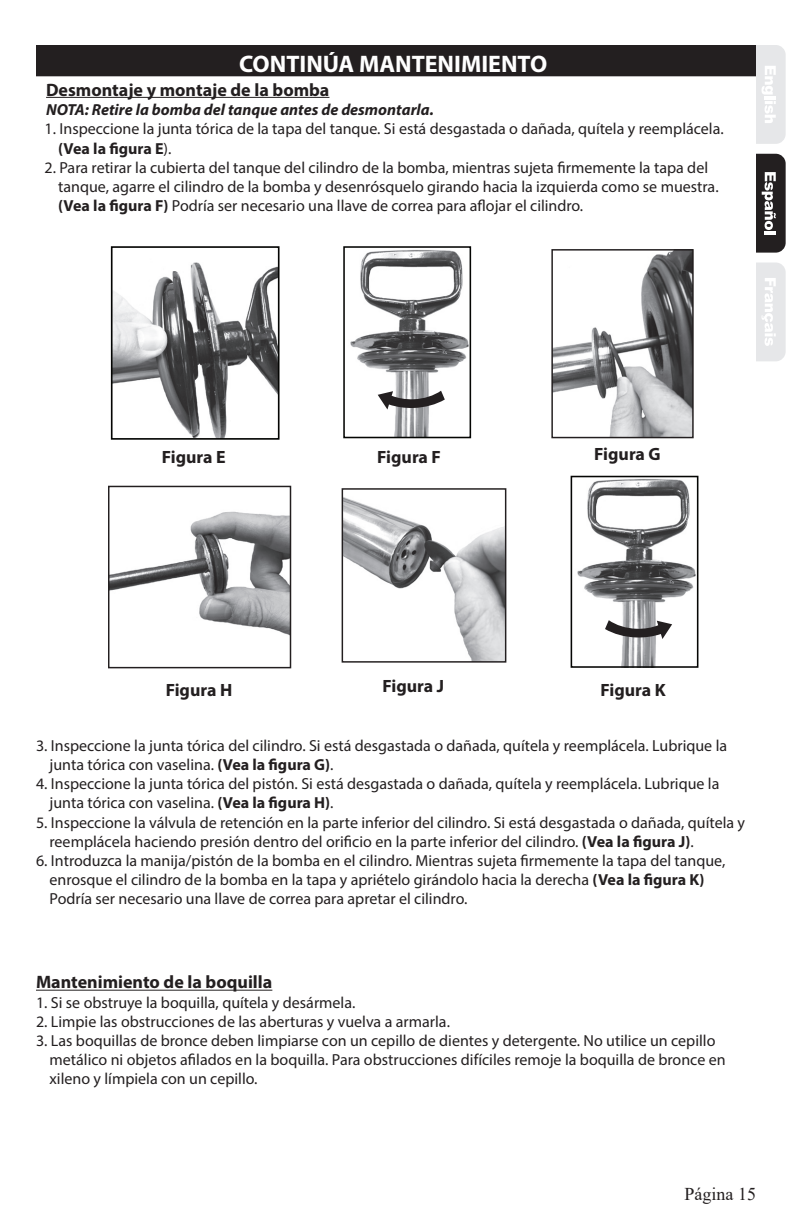
<style>
.page{position:relative;width:792px;height:1224px;background:#fff}
.page>*{position:absolute;margin:0;border:0;box-sizing:border-box;transform-origin:0 0}
.t1{font:700 24px "Myriad Pro";color:#fff}
.t2{font:700 18px "Myriad Pro";color:#231f20}
.t3{font:18px "Times New Roman";color:#231f20}
.t4{font:700 17.8px "Myriad Pro";color:#231f20}
.t5{font:16px/19.2px "Myriad Pro";color:#231f20}
.t6{font:italic 700 16px "Myriad Pro";color:#231f20}
.s1{font-weight:700}
</style>
<div class="page">
<hr style="left:46px;top:97px;width:283px;height:1px;background:#231f20">
<hr style="left:36px;top:990px;width:236px;height:1px;background:#231f20">
<div style="left:37px;top:46px;width:718px;height:30px;background:#231f20"></div>
<div style="left:36px;top:45px;width:720px;height:31px;border:1px solid #231f20"></div>
<img style="left:114px;top:262px;width:163px;height:175px">
<div style="left:111px;top:246px;width:169px;height:194px;border:2px solid #040503"></div>
<img style="left:350px;top:250px;width:118px;height:185px">
<div style="left:343px;top:246px;width:128px;height:192px;border:2px solid #040503"></div>
<svg style="left:378px;top:391px;width:67px;height:19px"></svg>
<img style="left:553px;top:251px;width:139px;height:185px">
<div style="left:551px;top:249px;width:143px;height:189px;border:1px solid #231f20"></div>
<img style="left:344px;top:497px;width:160px;height:164px">
<div style="left:342px;top:488px;width:164px;height:175px;border:1px solid #231f20"></div>
<img style="left:577px;top:479px;width:118px;height:186px">
<div style="left:571px;top:476px;width:127px;height:192px;border:2px solid #040503"></div>
<svg style="left:605px;top:620px;width:67px;height:19px"></svg>
<img style="left:110px;top:511px;width:179px;height:124px">
<div style="left:108px;top:486px;width:183px;height:182px;border:1px solid #231f20"></div>
<svg style="left:756px;top:263px;width:30px;height:98px"></svg>
<svg style="left:756px;top:154px;width:30px;height:99px;background:#474344"></svg>
<svg style="left:756px;top:45px;width:30px;height:99px"></svg>
<h1 class="t1" style="left:239px;top:48px;width:310px">CONTINÚA MANTENIMIENTO</h1>
<p class="t2" style="left:46px;top:78px;width:285px">Desmontaje y montaje de la bomba</p>
<p class="t6" style="left:46px;top:99px;width:389px">NOTA: Retire la bomba del tanque antes de desmontarla.</p>
<p class="t5" style="left:58px;top:119px;width:667px;text-indent:-14px">1. Inspeccione la junta tórica de la tapa del tanque. Si está desgastada o dañada, quítela y reemplácela. <span class="s1">(Vea la figura E</span>).</p>
<p class="t5" style="left:58px;top:158px;width:662px;text-indent:-14px">2. Para retirar la cubierta del tanque del cilindro de la bomba, mientras sujeta firmemente la tapa del tanque, agarre el cilindro de la bomba y desenrósquelo girando hacia la izquierda como se muestra. <span class="s1">(Vea la figura F)</span> Podría ser necesario una llave de correa para aflojar el cilindro.</p>
<p class="t4" style="left:162px;top:446px;width:65px">Figura E</p>
<p class="t4" style="left:377px;top:446px;width:65px">Figura F</p>
<p class="t4" style="left:594px;top:443px;width:68px">Figura G</p>
<p class="t4" style="left:166px;top:678px;width:68px">Figura H</p>
<p class="t4" style="left:382px;top:674px;width:63px">Figura J</p>
<p class="t4" style="left:601px;top:678px;width:67px">Figura K</p>
<p class="t5" style="left:50px;top:736px;width:679px;text-indent:-14px">3. Inspeccione la junta tórica del cilindro. Si está desgastada o dañada, quítela y reemplácela. Lubrique la junta tórica con vaselina. <span class="s1">(Vea la figura G)</span>.</p>
<p class="t5" style="left:50px;top:774px;width:671px;text-indent:-14px">4. Inspeccione la junta tórica del pistón. Si está desgastada o dañada, quítela y reemplácela. Lubrique la junta tórica con vaselina. <span class="s1">(Vea la figura H)</span>.</p>
<p class="t5" style="left:50px;top:812px;width:697px;text-indent:-14px">5. Inspeccione la válvula de retención en la parte inferior del cilindro. Si está desgastada o dañada, quítela y reemplácela haciendo presión dentro del orificio en la parte inferior del cilindro. <span class="s1">(Vea la figura J)</span>.</p>
<p class="t5" style="left:50px;top:851px;width:677px;text-indent:-14px">6. Introduzca la manija/pistón de la bomba en el cilindro. Mientras sujeta firmemente la tapa del tanque, enrosque el cilindro de la bomba en la tapa y apriételo girándolo hacia la derecha <span class="s1">(Vea la figura K)<br></span>Podría ser necesario una llave de correa para apretar el cilindro.</p>
<p class="t2" style="left:36px;top:971px;width:238px">Mantenimiento de la boquilla</p>
<p class="t5" style="left:36px;top:992px;width:321px">1. Si se obstruye la boquilla, quítela y desármela.</p>
<p class="t5" style="left:36px;top:1012px;width:416px">2. Limpie las obstrucciones de las aberturas y vuelva a armarla.</p>
<p class="t5" style="left:50px;top:1031px;width:678px;text-indent:-14px">3. Las boquillas de bronce deben limpiarse con un cepillo de dientes y detergente. No utilice un cepillo metálico ni objetos afilados en la boquilla. Para obstrucciones difíciles remoje la boquilla de bronce en xileno y límpiela con un cepillo.</p>
<p class="t3" style="left:685px;top:1181px;width:73px">Página 15</p>
</div>
